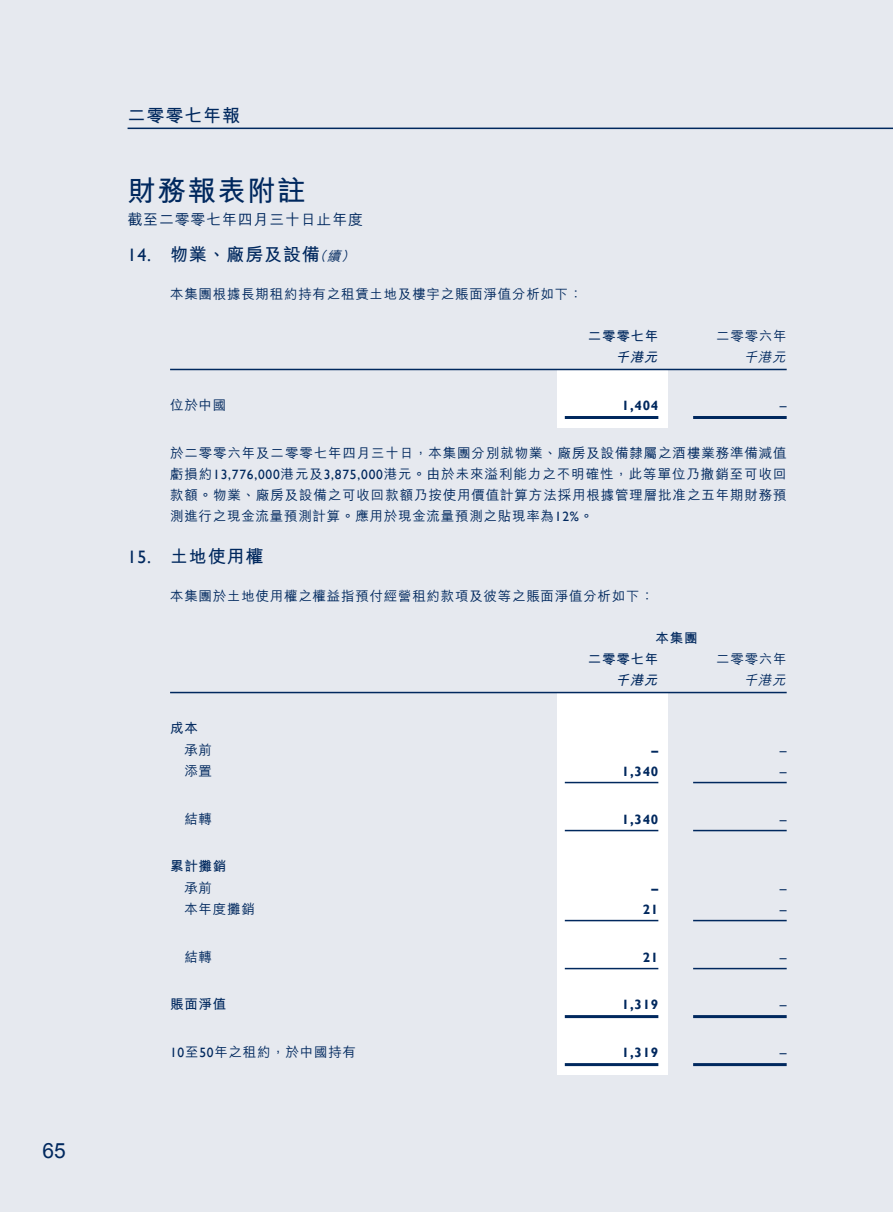
<style>
.page{position:relative;width:893px;height:1212px;background:#e6e9ef}
.page>*{position:absolute;margin:0;border:0;box-sizing:border-box;transform-origin:0 0}
.t1{font:700 28.5px "M Hei HK";letter-spacing:.05em;color:#00285e}
.t2{font:21px "Arial";color:#00285e}
.t3{font:700 18px "M Hei HK";letter-spacing:.045em;color:#00285e}
.t4{font:500 15px "M Hei HK";letter-spacing:.05em;color:#00285e}
.t5{font:500 13.5px/21px "M Hei HK";letter-spacing:.055em;color:#00285e;text-align:justify}
.t6{font:700 13.5px "Gill Sans";letter-spacing:.055em;color:#00285e}
.t7{font:700 13.5px/21.6px "M Hei HK";letter-spacing:.055em;color:#00285e}
.t8{font:13.5px "Gill Sans";color:#00285e}
.t9{font:italic 700 13.5px "M Hei HK";color:#00285e}
.t10{font:italic 500 13.5px "M Hei HK";color:#00285e}
.s1{font-family:"Gill Sans";font-weight:400}
.s2{font-weight:500;font-style:italic;font-size:13.5px}
.s3{font-weight:500}
</style>
<div class="page">
<hr style="left:128px;top:128px;width:765px;height:1px;background:#00285e">
<div style="left:557px;top:369px;width:111px;height:58px;background:#fff"></div>
<hr style="left:170px;top:369px;width:617px;height:1px;background:#00285e">
<hr style="left:565px;top:416px;width:93px;height:3px;background:#00285e">
<hr style="left:693px;top:416px;width:94px;height:3px;background:#00285e">
<div style="left:557px;top:692px;width:111px;height:382px;background:#fff"></div>
<hr style="left:170px;top:692px;width:617px;height:1px;background:#00285e">
<hr style="left:565px;top:782px;width:93px;height:1px;background:#00285e">
<hr style="left:693px;top:782px;width:94px;height:1px;background:#00285e">
<hr style="left:565px;top:830px;width:93px;height:1px;background:#00285e">
<hr style="left:693px;top:830px;width:94px;height:1px;background:#00285e">
<hr style="left:565px;top:920px;width:93px;height:1px;background:#00285e">
<hr style="left:693px;top:920px;width:94px;height:1px;background:#00285e">
<hr style="left:565px;top:968px;width:93px;height:1px;background:#00285e">
<hr style="left:693px;top:968px;width:94px;height:1px;background:#00285e">
<hr style="left:565px;top:1015px;width:93px;height:3px;background:#00285e">
<hr style="left:693px;top:1015px;width:94px;height:3px;background:#00285e">
<hr style="left:565px;top:1063px;width:93px;height:3px;background:#00285e">
<hr style="left:693px;top:1063px;width:94px;height:3px;background:#00285e">
<p class="t2" style="left:43px;top:1136px;width:25px">65</p>
<p class="t3" style="left:128px;top:103px;width:114px">二零零七年報</p>
<p class="t1" style="left:128px;top:170px;width:180px">財務報表附註</p>
<p class="t4" style="left:128px;top:209px;width:237px">截至二零零七年四月三十日止年度</p>
<p class="t3" style="left:128px;top:241px;width:233px"><span class="s1">14.</span> 物業、廠房及設備<span class="s2">（續）</span></p>
<p class="t5" style="left:170px;top:283px;width:414px">本集團根據長期租約持有之租賃土地及樓宇之賬面淨值分析如下：</p>
<p class="t7" style="left:588px;top:324px;width:72px">二零零七年</p>
<p class="t5" style="left:716px;top:325px;width:72px">二零零六年</p>
<p class="t9" style="left:615px;top:347px;width:48px">千港元</p>
<p class="t10" style="left:744px;top:347px;width:48px">千港元</p>
<p class="t5" style="left:170px;top:394px;width:58px">位於中國</p>
<p class="t6" style="left:622px;top:397px;width:38px">1,404</p>
<p class="t8" style="left:780px;top:398px;width:8px">–</p>
<p class="t5" style="left:170px;top:442px;width:618px">於二零零六年及二零零七年四月三十日，本集團分別就物業、廠房及設備隸屬之酒樓業務準備減值虧損約<span class="s1">13,776,000</span>港元及<span class="s1">3,875,000</span>港元。由於未來溢利能力之不明確性，此等單位乃撤銷至可收回款額。物業、廠房及設備之可收回款額乃按使用價值計算方法採用根據管理層批准之五年期財務預測進行之現金流量預測計算。應用於現金流量預測之貼現率為<span class="s1">12%</span>。</p>
<p class="t3" style="left:128px;top:543px;width:137px"><span class="s1">15.</span> 土地使用權</p>
<p class="t5" style="left:170px;top:585px;width:485px">本集團於土地使用權之權益指預付經營租約款項及彼等之賬面淨值分析如下：</p>
<p class="t7" style="left:588px;top:627px;width:111px;line-height:21px;text-indent:68px">本集團二零零七年</p>
<p class="t5" style="left:716px;top:648px;width:72px">二零零六年</p>
<p class="t7" style="left:184px;top:716px;width:29px;text-indent:-14px">成本<span class="s3">承前</span></p>
<p class="t9" style="left:615px;top:670px;width:48px">千港元</p>
<p class="t10" style="left:744px;top:670px;width:48px">千港元</p>
<p class="t6" style="left:652px;top:742px;width:8px">–</p>
<p class="t8" style="left:780px;top:742px;width:8px">–</p>
<p class="t5" style="left:184px;top:759px;width:29px">添置</p>
<p class="t6" style="left:622px;top:763px;width:38px">1,340</p>
<p class="t8" style="left:780px;top:763px;width:8px">–</p>
<p class="t5" style="left:184px;top:807px;width:29px">結轉</p>
<p class="t6" style="left:622px;top:811px;width:38px">1,340</p>
<p class="t8" style="left:780px;top:811px;width:8px">–</p>
<p class="t7" style="left:170px;top:854px;width:58px;text-align:center">累計攤銷<span class="s3">承前</span></p>
<p class="t6" style="left:652px;top:880px;width:8px">–</p>
<p class="t8" style="left:780px;top:880px;width:8px">–</p>
<p class="t5" style="left:184px;top:897px;width:72px">本年度攤銷</p>
<p class="t6" style="left:643px;top:901px;width:17px">21</p>
<p class="t8" style="left:780px;top:901px;width:8px">–</p>
<p class="t5" style="left:184px;top:945px;width:29px">結轉</p>
<p class="t6" style="left:643px;top:949px;width:17px">21</p>
<p class="t8" style="left:780px;top:949px;width:8px">–</p>
<p class="t7" style="left:170px;top:992px;width:58px">賬面淨值</p>
<p class="t6" style="left:622px;top:996px;width:38px">1,319</p>
<p class="t8" style="left:780px;top:997px;width:8px">–</p>
<p class="t5" style="left:170px;top:1041px;width:188px"><span class="s1">10</span>至<span class="s1">50</span>年之租約，於中國持有</p>
<p class="t6" style="left:622px;top:1044px;width:38px">1,319</p>
<p class="t8" style="left:780px;top:1045px;width:8px">–</p>
</div>
